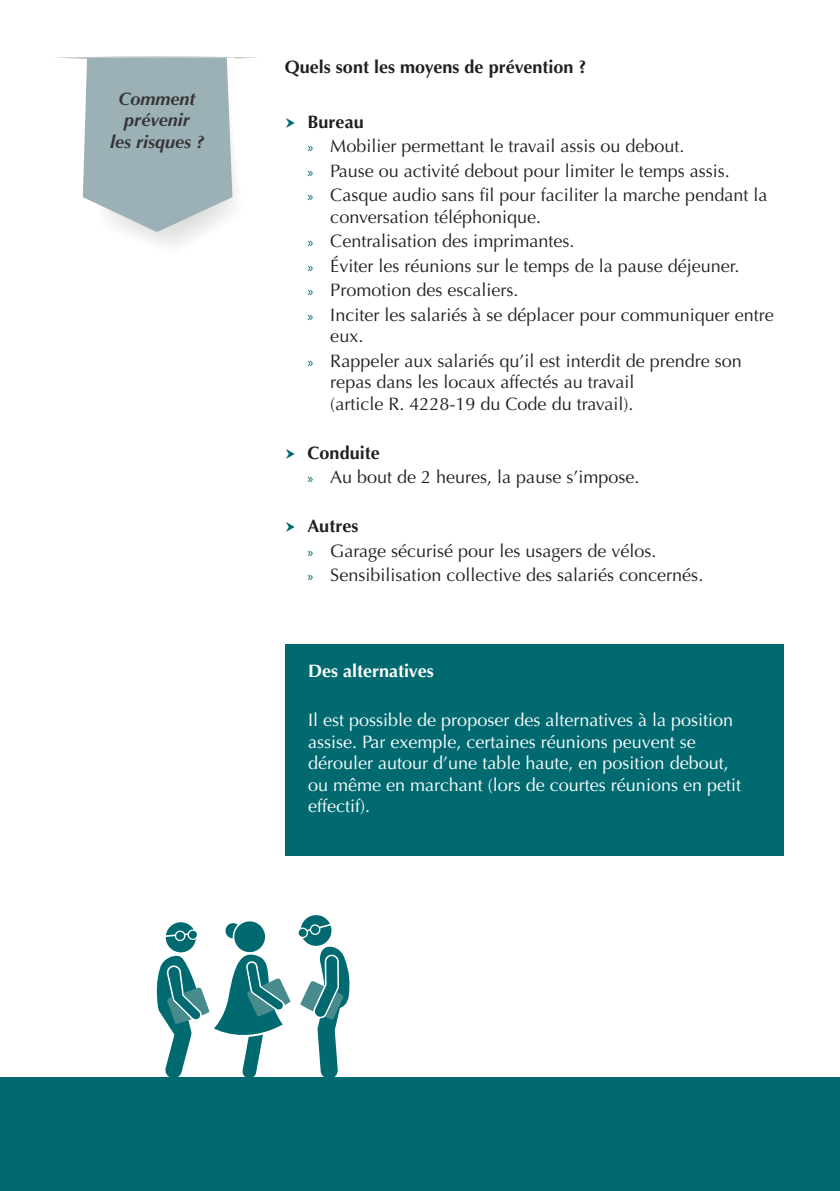
<style>
.page{position:relative;width:840px;height:1191px;background:#fff}
.page>*{position:absolute;margin:0;border:0;box-sizing:border-box;transform-origin:0 0}
.t1{font:18px/24.4px "Optima";color:#231f20}
.t2{font:18px/21.6px "Optima";color:#fff}
.t3{font:700 18px "Optima";color:#231f20}
.t4{font:italic 700 18px/21.6px "Optima";color:#363536;text-align:center}
.t5{font:700 18px "Optima";color:#fff}
.s1{font-weight:700}
.s2{font-family:"Myriad Pro";font-size:14px;color:#016a70}
</style>
<div class="page">
<div style="left:0;top:1077px;width:839px;height:114px;background:#016a70"></div>
<svg style="left:57px;top:56px;width:199px;height:190px"></svg>
<div style="left:285px;top:644px;width:497px;height:211px;background:#016a70"></div>
<div style="left:300px;top:915px;width:31px;height:31px;background:#016a70;border-radius:50%"></div>
<svg style="left:300px;top:945px;width:50px;height:132px"></svg>
<svg style="left:300px;top:923px;width:32px;height:15px"></svg>
<svg style="left:310px;top:925px;width:9px;height:9px"></svg>
<svg style="left:298px;top:928px;width:9px;height:9px"></svg>
<svg style="left:156px;top:921px;width:134px;height:156px"></svg>
<p class="t4" style="left:110px;top:88px;width:96px">Comment prévenir<br>les risques ?</p>
<p class="t3" style="left:285px;top:57px;width:303px">Quels sont les moyens de prévention ?</p>
<p class="t1" style="left:307px;top:110px;width:461px"><span class="s1">Bureau<br></span><span class="s2">»</span> Mobilier permettant le travail assis ou debout.<br><span class="s2">»</span> Pause ou activité debout pour limiter le temps assis.<br><span class="s2">»</span> Casque audio sans fil pour faciliter la marche pendant la</p>
<p class="t1" style="left:307px;top:205px;width:467px;text-indent:23px">conversation téléphonique.<br><span class="s2">»</span> Centralisation des imprimantes.<br><span class="s2">»</span> Éviter les réunions sur le temps de la pause déjeuner.<br><span class="s2">»</span> Promotion des escaliers.<br><span class="s2">»</span> Inciter les salariés à se déplacer pour communiquer entre</p>
<p class="t1" style="left:307px;top:324px;width:435px;text-indent:23px">eux.<br><span class="s2">»</span> Rappeler aux salariés qu’il est interdit de prendre son</p>
<p class="t1" style="left:330px;top:371px;width:305px;line-height:21.6px">repas dans les locaux affectés au travail (article R. 4228-19 du Code du travail).</p>
<p class="t1" style="left:307px;top:440px;width:333px"><span class="s1">Conduite<br></span><span class="s2">»</span> Au bout de 2 heures, la pause s’impose.</p>
<p class="t1" style="left:307px;top:514px;width:397px"><span class="s1">Autres<br></span><span class="s2">»</span> Garage sécurisé pour les usagers de vélos.<br><span class="s2">»</span> Sensibilisation collective des salariés concernés.</p>
<p class="t5" style="left:308px;top:660px;width:127px">Des alternatives</p>
<p class="t2" style="left:308px;top:709px;width:434px">Il est possible de proposer des alternatives à la position assise. Par exemple, certaines réunions peuvent se dérouler autour d’une table haute, en position debout, ou même en marchant (lors de courtes réunions en petit effectif).</p>
</div>
